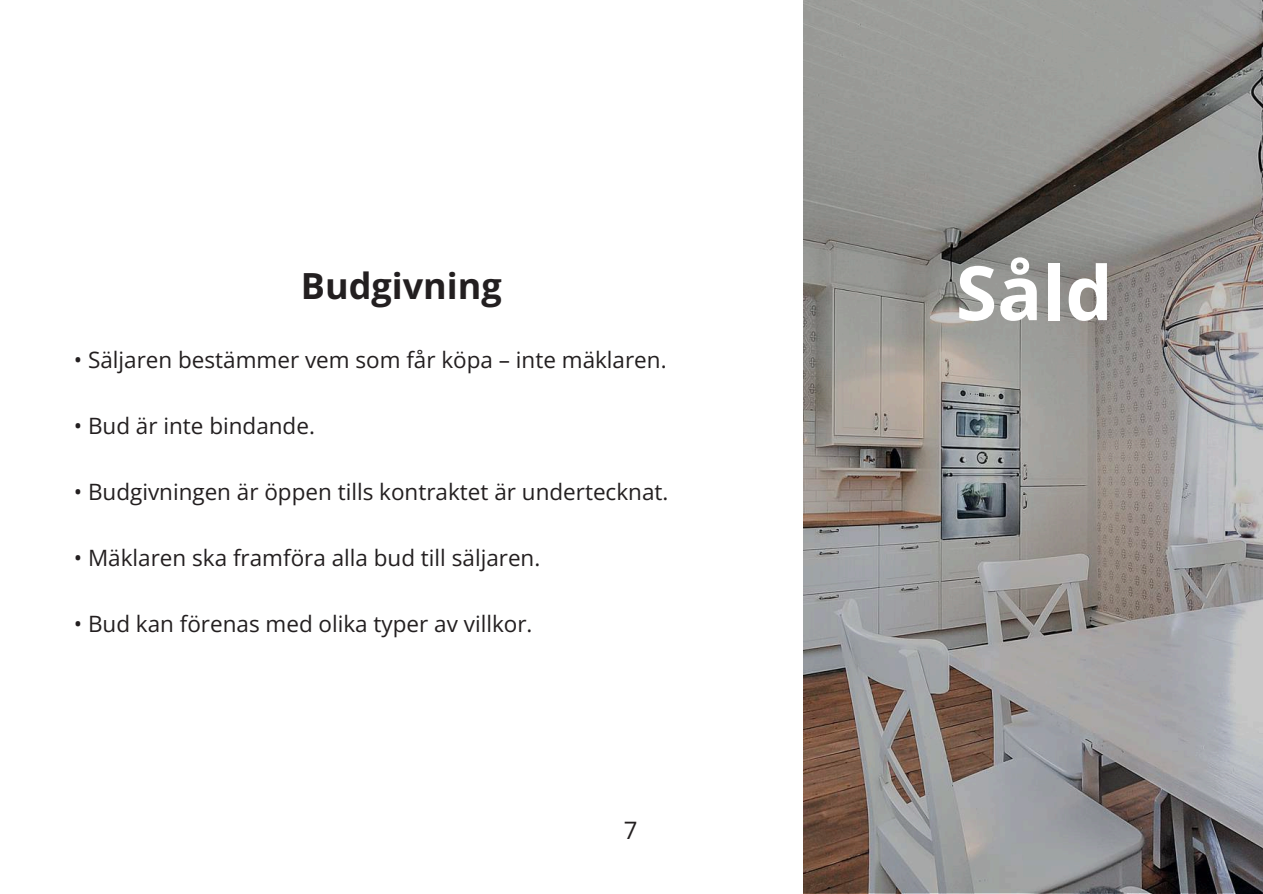
<style>
.page{position:relative;width:1263px;height:894px;background:#fff}
.page>*{position:absolute;margin:0;border:0;box-sizing:border-box;transform-origin:0 0}
.t1{font:700 75px "Open Sans";color:#fff}
.t2{font:700 36px "Open Sans";color:#231f20}
.t3{font:24px "Open Sans";color:#231f20}
.t4{font:22.5px "Open Sans";color:#231f20}
</style>
<div class="page">
<svg style="left:803px;top:1px;width:460px;height:891px;background:#93918e"></svg>
<h2 class="t2" style="left:301px;top:261px;width:202px">Budgivning</h2>
<p class="t4" style="left:74px;top:344px;width:594px">• Säljaren bestämmer vem som får köpa – inte mäklaren.</p>
<p class="t4" style="left:74px;top:410px;width:243px">• Bud är inte bindande.</p>
<p class="t4" style="left:74px;top:476px;width:596px">• Budgivningen är öppen tills kontraktet är undertecknat.</p>
<p class="t4" style="left:74px;top:542px;width:468px">• Mäklaren ska framföra alla bud till säljaren.</p>
<p class="t4" style="left:74px;top:608px;width:460px">• Bud kan förenas med olika typer av villkor.</p>
<p class="t3" style="left:624px;top:813px;width:15px">7</p>
<h1 class="t1" style="left:956px;top:240px;width:158px">Såld</h1>
</div>
